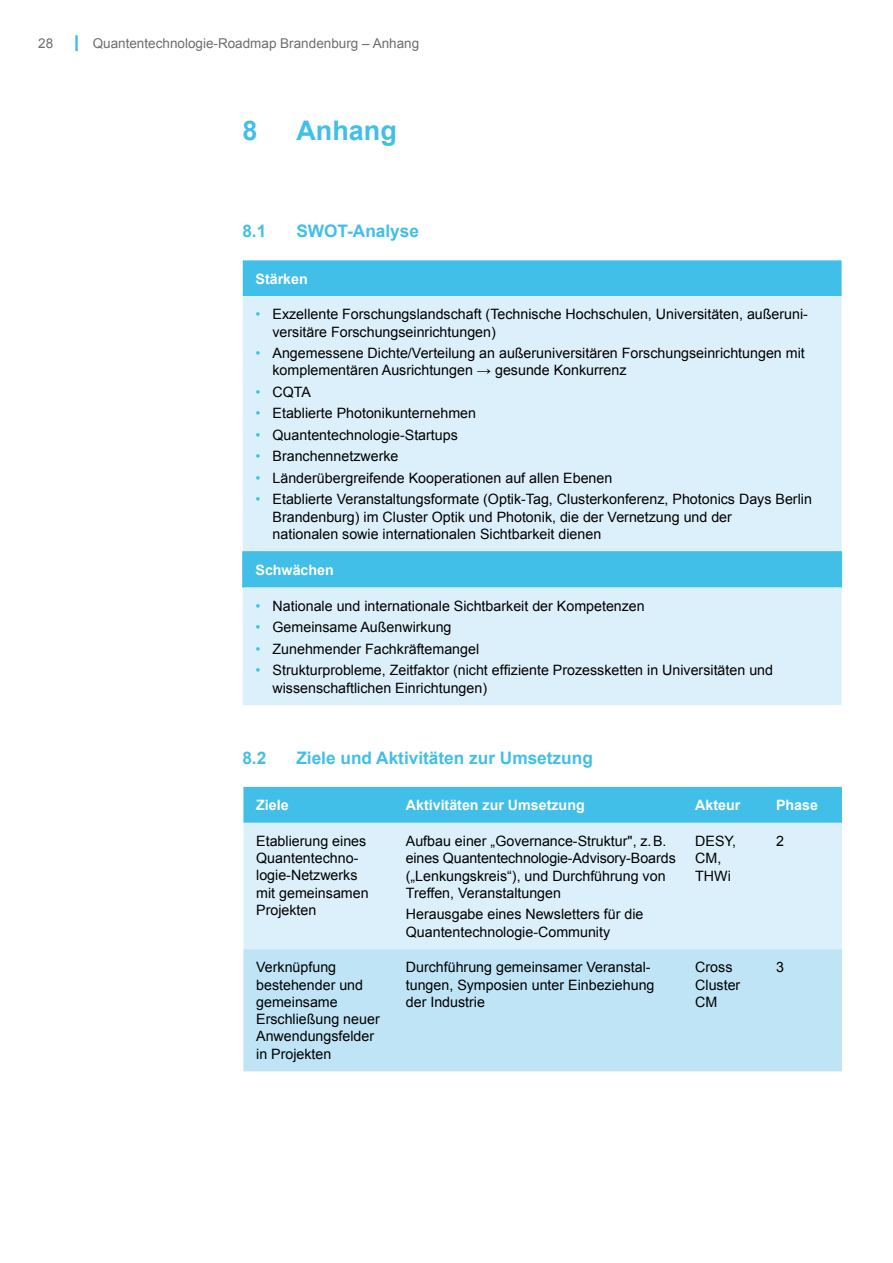
<style>
.page{position:relative;width:893px;height:1263px;background:#fff}
.page>*{position:absolute;margin:0;border:0;box-sizing:border-box;transform-origin:0 0}
.t1{font:700 27px "Arial";color:#41bfe8}
.t2{font:700 17.25px "Arial";color:#41bfe8}
.t3{font:14.25px/17.2px "Arial";color:#000}
.t4{font:700 14.25px "Arial";color:#fff}
.t5{font:13.5px "Arial";color:#6e6e6e}
.s1{color:#41bfe8}
</style>
<div class="page">
<hr style="left:75px;top:35px;width:3px;height:16px;background:#41bfe8">
<div style="left:243px;top:260px;width:599px;height:36px;background:#41bfe8"></div>
<svg style="left:243px;top:296px;width:599px;height:409px;background:#ceebf9"></svg>
<hr style="left:242px;top:551px;width:600px;height:1px;background:#41bfe8">
<hr style="left:242px;top:552px;width:1px;height:36px;background:#41bfe8">
<hr style="left:841px;top:552px;width:1px;height:36px;background:#41bfe8">
<div style="left:243px;top:787px;width:599px;height:36px;background:#41bfe8"></div>
<div style="left:243px;top:823px;width:599px;height:126px;background:#dcf0fb"></div>
<div style="left:243px;top:949px;width:599px;height:122px;background:#bee4f6"></div>
<p class="t5" style="left:38px;top:35px;width:17px">28</p>
<p class="t5" style="left:93px;top:35px;width:328px">Quantentechnologie-Roadmap Brandenburg – Anhang</p>
<h1 class="t1" style="left:242px;top:113px;width:17px">8</h1>
<h1 class="t1" style="left:296px;top:113px;width:102px">Anhang</h1>
<p class="t2" style="left:242px;top:220px;width:25px">8.1</p>
<p class="t2" style="left:296px;top:220px;width:124px">SWOT-Analyse</p>
<p class="t4" style="left:255px;top:269px;width:54px">Stärken</p>
<p class="t3" style="left:273px;top:306px;width:537px;text-indent:-17px"><span class="s1">•</span> Exzellente Forschungslandschaft (Technische Hochschulen, Universitäten, außeruni&shy;versitäre Forschungseinrichtungen)</p>
<p class="t3" style="left:273px;top:345px;width:534px;text-indent:-17px"><span class="s1">•</span> Angemessene Dichte/Verteilung an außeruniversitären Forschungseinrichtungen mit komplementären Ausrichtungen → gesunde Konkurrenz</p>
<p class="t3" style="left:255px;top:383px;width:57px"><span class="s1">•</span> CQTA</p>
<p class="t3" style="left:255px;top:405px;width:222px"><span class="s1">•</span> Etablierte Photonikunternehmen</p>
<p class="t3" style="left:255px;top:426px;width:204px"><span class="s1">•</span> Quantentechnologie-Startups</p>
<p class="t3" style="left:255px;top:448px;width:144px"><span class="s1">•</span> Branchennetzwerke</p>
<p class="t3" style="left:255px;top:469px;width:358px"><span class="s1">•</span> Länderübergreifende Kooperationen auf allen Ebenen</p>
<p class="t3" style="left:273px;top:491px;width:541px;text-indent:-17px"><span class="s1">•</span> Etablierte Veranstaltungsformate (Optik-Tag, Clusterkonferenz, Photonics Days Berlin<br>Brandenburg) im Cluster Optik und Photonik, die der Vernetzung und der<br>nationalen sowie internationalen Sichtbarkeit dienen</p>
<p class="t4" style="left:255px;top:560px;width:80px">Schwächen</p>
<p class="t3" style="left:255px;top:597px;width:391px"><span class="s1">•</span> Nationale und internationale Sichtbarkeit der Kompetenzen</p>
<p class="t3" style="left:255px;top:619px;width:197px"><span class="s1">•</span> Gemeinsame Außenwirkung</p>
<p class="t3" style="left:255px;top:640px;width:225px"><span class="s1">•</span> Zunehmender Fachkräftemangel</p>
<p class="t3" style="left:273px;top:662px;width:502px;text-indent:-17px"><span class="s1">•</span> Strukturprobleme, Zeitfaktor (nicht effiziente Prozessketten in Universitäten und wissenschaftlichen Einrichtungen)</p>
<p class="t2" style="left:242px;top:746px;width:25px">8.2</p>
<p class="t2" style="left:296px;top:746px;width:298px">Ziele und Aktivitäten zur Umsetzung</p>
<p class="t4" style="left:256px;top:796px;width:34px">Ziele</p>
<p class="t4" style="left:406px;top:796px;width:180px">Aktivitäten zur Umsetzung</p>
<p class="t4" style="left:695px;top:796px;width:47px">Akteur</p>
<p class="t4" style="left:776px;top:796px;width:43px">Phase</p>
<p class="t3" style="left:256px;top:832px;width:114px">Etablierung eines<br>Quantentechno&shy;logie-Netzwerks mit gemeinsamen<br>Projekten</p>
<p class="t3" style="left:406px;top:832px;width:272px">Aufbau einer „Governance-Struktur", z.B. eines Quantentechnologie-Advisory-Boards („Lenkungskreis“), und Durchführung von Treffen, Veranstaltungen</p>
<p class="t3" style="left:695px;top:832px;width:42px">DESY,<br>CM,<br>THWi</p>
<p class="t3" style="left:776px;top:832px;width:9px">2</p>
<p class="t3" style="left:406px;top:906px;width:239px">Herausgabe eines Newsletters für die<br>Quantentechnologie-Community</p>
<p class="t3" style="left:256px;top:959px;width:125px">Verknüpfung bestehender und gemeinsame<br>Erschließung neuer<br>Anwendungsfelder in Projekten</p>
<p class="t3" style="left:406px;top:959px;width:250px">Durchführung gemeinsamer Veranstal&shy;tungen, Symposien unter Einbeziehung der Industrie</p>
<p class="t3" style="left:695px;top:959px;width:47px">Cross<br>Cluster<br>CM</p>
<p class="t3" style="left:776px;top:959px;width:9px">3</p>
</div>
